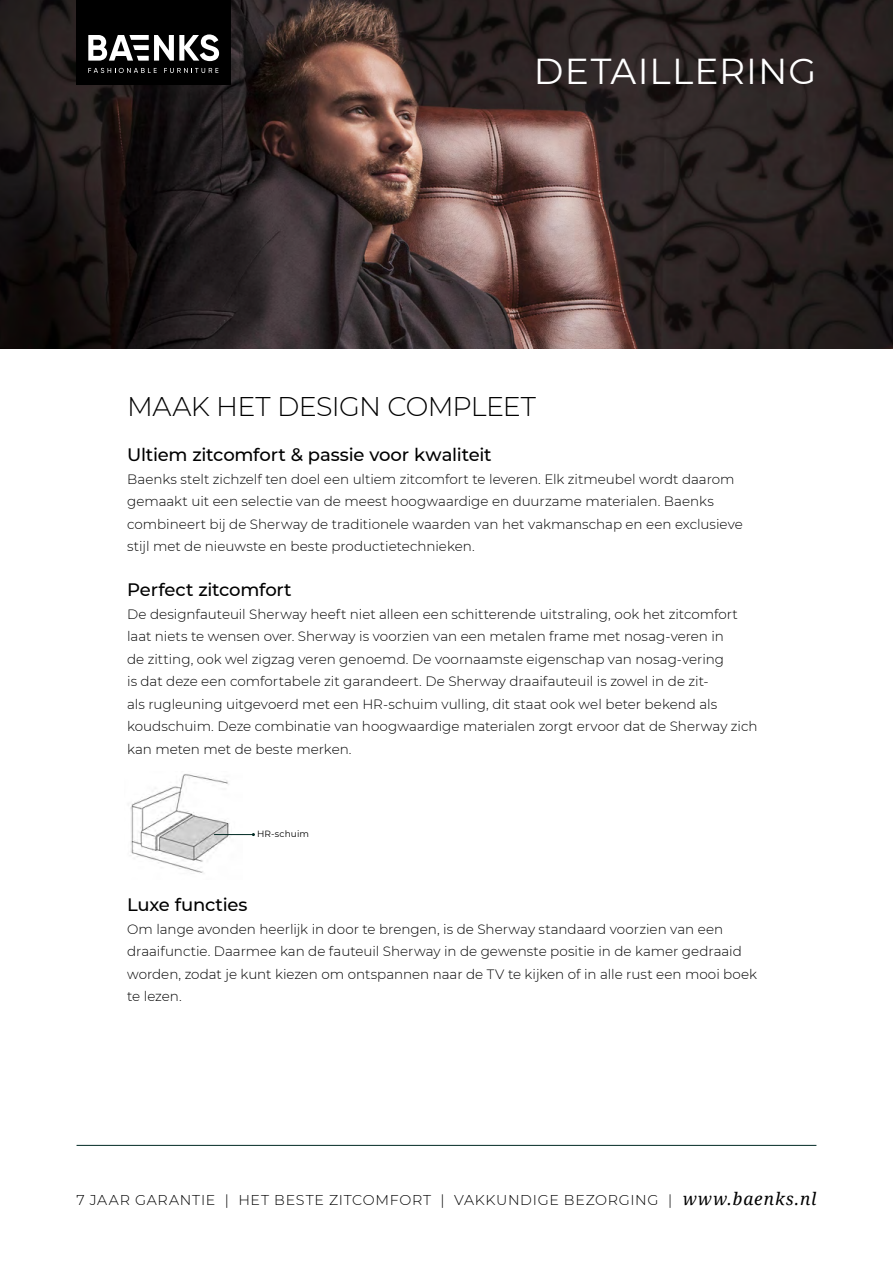
<style>
.page{position:relative;width:893px;height:1263px;background:#fff}
.page>*{position:absolute;margin:0;border:0;box-sizing:border-box;transform-origin:0 0}
.t1{font:36px "Montserrat";letter-spacing:.035em;color:#fff}
.t2{font:300 27px "Montserrat";letter-spacing:-.025em;color:#000}
.t3{font:500 18px "Montserrat";letter-spacing:-.01em;color:#000}
.t4{font:300 14.25px "Montserrat";letter-spacing:.05em;color:#000}
.t5{font:300 13.5px/22.5px "Montserrat";color:#000}
.t6{font:9px "Montserrat";letter-spacing:.01em;color:#000}
.s1{font-family:"Noto Serif";font-weight:400;font-style:italic;font-size:17.25px}
</style>
<div class="page">
<hr style="left:77px;top:1145px;width:739px;height:1px;background:#002923">
<img style="left:0;top:0;width:893px;height:349px">
<img style="left:130px;top:774px;width:113px;height:99px">
<hr style="left:214px;top:834px;width:39px;height:1px;background:#002923">
<div style="left:77px;top:0;width:154px;height:85px;background:#000"></div>
<svg style="left:88px;top:34px;width:131px;height:39px"></svg>
<h1 class="t1" style="left:534px;top:47px;width:284px">DETAILLERING</h1>
<h2 class="t2" style="left:127px;top:388px;width:410px">MAAK HET DESIGN COMPLEET</h2>
<h3 class="t3" style="left:127px;top:442px;width:366px">Ultiem zitcomfort &amp; passie voor kwaliteit</h3>
<p class="t5" style="left:127px;top:467px;width:617px">Baenks stelt zichzelf ten doel een ultiem zitcomfort te leveren. Elk zitmeubel wordt daarom gemaakt uit een selectie van de meest hoogwaardige en duurzame materialen. Baenks combineert bij de Sherway de traditionele waarden van het vakmanschap en een exclusieve stijl met de nieuwste en beste productietechnieken.</p>
<h3 class="t3" style="left:127px;top:577px;width:166px">Perfect zitcomfort</h3>
<p class="t5" style="left:127px;top:602px;width:632px">De designfauteuil Sherway heeft niet alleen een schitterende uitstraling, ook het zitcomfort laat niets te wensen over. Sherway is voorzien van een metalen frame met nosag-veren in<br>de zitting, ook wel zigzag veren genoemd. De voornaamste eigenschap van nosag-vering<br>is dat deze een comfortabele zit garandeert. De Sherway draaifauteuil is zowel in de zit-<br>als rugleuning uitgevoerd met een HR-schuim vulling, dit staat ook wel beter bekend als koudschuim. Deze combinatie van hoogwaardige materialen zorgt ervoor dat de Sherway zich kan meten met de beste merken.</p>
<p class="t6" style="left:257px;top:827px;width:54px">HR-schuim</p>
<h3 class="t3" style="left:127px;top:892px;width:122px">Luxe functies</h3>
<p class="t5" style="left:127px;top:917px;width:632px">Om lange avonden heerlijk in door te brengen, is de Sherway standaard voorzien van een draaifunctie. Daarmee kan de fauteuil Sherway in de gewenste positie in de kamer gedraaid worden, zodat je kunt kiezen om ontspannen naar de TV te kijken of in alle rust een mooi boek te lezen.</p>
<p class="t4" style="left:76px;top:1190px;width:741px">7 JAAR GARANTIE | HET BESTE ZITCOMFORT | VAKKUNDIGE BEZORGING | <span class="s1">www.baenks.nl</span></p>
</div>
